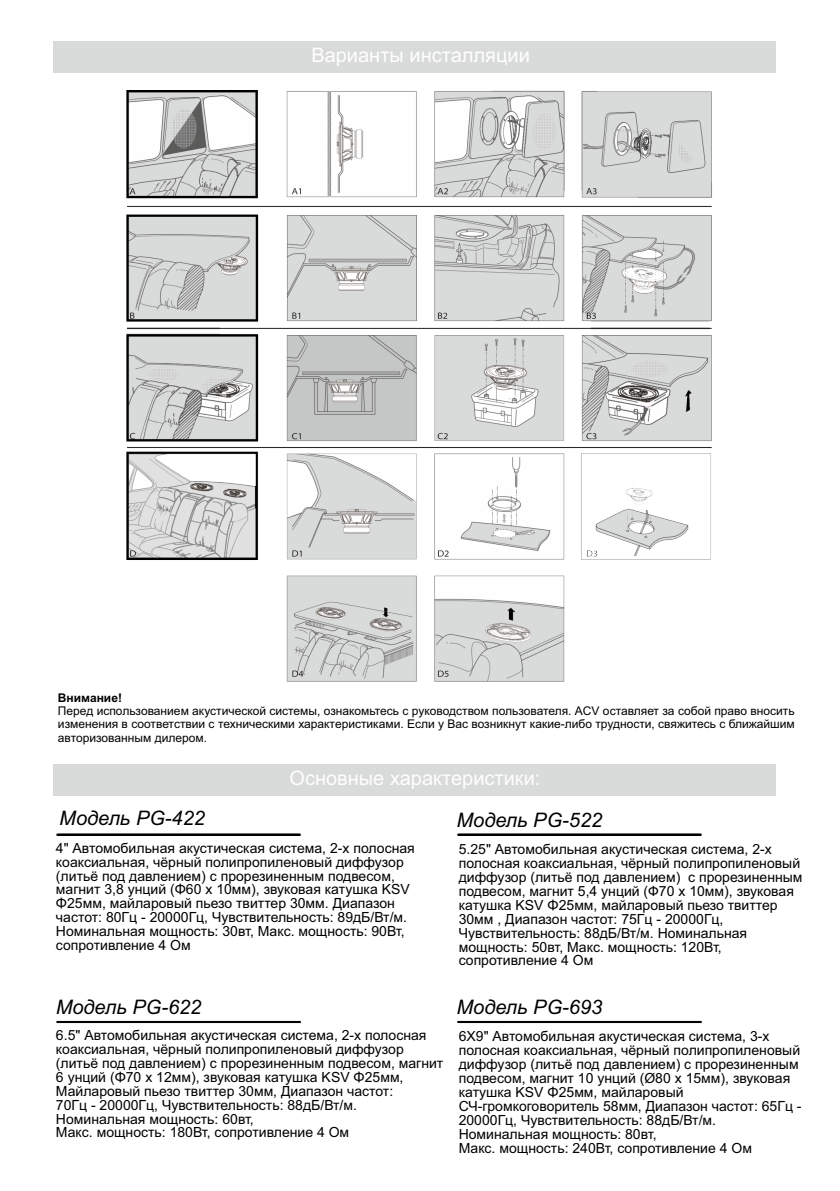
<style>
.page{position:relative;width:840px;height:1191px;background:#fff}
.page>*{position:absolute;margin:0;border:0;box-sizing:border-box;transform-origin:0 0}
.t1{font:italic 20px "Arial";color:#000}
.t2{font:20px "Arial";color:#fefefe}
.t3{font:14px/14px "Arial";color:#000}
.t4{font:12px/13.4px "Arial";color:#000;text-align:justify}
.t5{font:700 12px "Arial";color:#000}
</style>
<div class="page">
<img style="left:127px;top:90px;width:585px;height:591px">
<div style="left:53px;top:42px;width:721px;height:31px;background:#d9dada"></div>
<hr style="left:57px;top:833px;width:242px;height:2px;background:#000">
<hr style="left:57px;top:1021px;width:242px;height:2px;background:#000">
<hr style="left:458px;top:833px;width:242px;height:2px;background:#000">
<hr style="left:458px;top:1021px;width:242px;height:2px;background:#000">
<div style="left:53px;top:764px;width:721px;height:31px;background:#d9dada"></div>
<h1 class="t2" style="left:311px;top:48px;width:220px">Варианты инсталляции</h1>
<p class="t5" style="left:58px;top:693px;width:65px">Внимание!</p>
<p class="t4" style="left:58px;top:705px;width:738px">Перед использованием акустической системы, ознакомьтесь с руководством пользователя. ACV оставляет за собой право вносить изменения в соответствии с техническими характеристиками. Если у Вас возникнут какие-либо трудности, свяжитесь с ближайшим авторизованным дилером.</p>
<h1 class="t2" style="left:289px;top:770px;width:252px">Основные характеристики:</h1>
<h1 class="t1" style="left:59px;top:810px;width:147px">Модель PG-422</h1>
<p class="t3" style="left:56px;top:842px;width:360px">4" Автомобильная акустическая система, 2-х полосная коаксиальная, чёрный полипропиленовый диффузор (литьё под давлением) с прорезиненным подвесом, магнит 3,8 унций (Φ60 x 10мм), звуковая катушка KSV Φ25мм, майларовый пьезо твиттер 30мм. Диапазон частот: 80Гц - 20000Гц, Чувствительность: 89дБ/Вт/м.<br>Номинальная мощность: 30вт, Макс. мощность: 90Вт, сопротивление 4 Ом</p>
<h1 class="t1" style="left:56px;top:999px;width:147px">Модель PG-622</h1>
<p class="t3" style="left:56px;top:1029px;width:388px">6.5" Автомобильная акустическая система, 2-х полосная коаксиальная, чёрный полипропиленовый диффузор (литьё под давлением) с прорезиненным подвесом, магнит 6 унций (Φ70 x 12мм), звуковая катушка KSV Φ25мм, Майларовый пьезо твиттер 30мм, Диапазон частот:<br>70Гц - 20000Гц, Чувствительность: 88дБ/Вт/м.<br>Номинальная мощность: 60вт,<br>Макс. мощность: 180Вт, сопротивление 4 Ом</p>
<h1 class="t1" style="left:456px;top:812px;width:147px">Модель PG-522</h1>
<p class="t3" style="left:458px;top:843px;width:345px">5.25" Автомобильная акустическая система, 2-х полосная коаксиальная, чёрный полипропиленовый диффузор (литьё под давлением) с прорезиненным подвесом, магнит 5,4 унций (Ф70 x 10мм), звуковая катушка KSV Φ25мм, майларовый пьезо твиттер 30мм , Диапазон частот: 75Гц - 20000Гц, Чувствительность: 88дБ/Вт/м. Номинальная мощность: 50вт, Макс. мощность: 120Вт, сопротивление 4 Ом</p>
<h1 class="t1" style="left:456px;top:999px;width:147px">Модель PG-693</h1>
<p class="t3" style="left:458px;top:1030px;width:344px">6X9" Автомобильная акустическая система, 3-х полосная коаксиальная, чёрный полипропиленовый диффузор (литьё под давлением) с прорезиненным подвесом, магнит 10 унций (Ø80 x 15мм), звуковая катушка KSV Φ25мм, майларовый СЧ-громкоговоритель 58мм, Диапазон частот: 65Гц - 20000Гц, Чувствительность: 88дБ/Вт/м.<br>Номинальная мощность: 80вт,<br>Макс. мощность: 240Вт, сопротивление 4 Ом</p>
</div>
